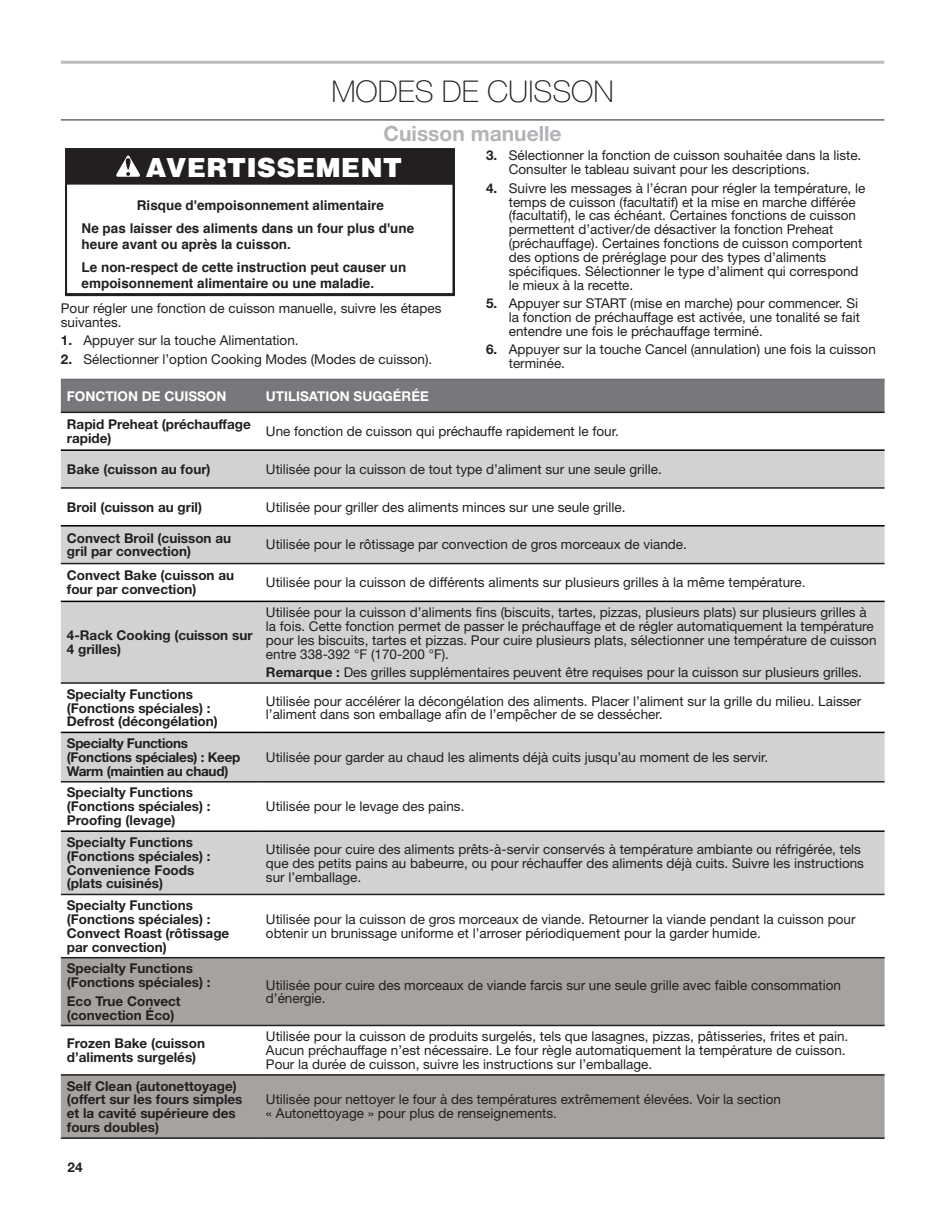
<style>
.page{position:relative;width:945px;height:1215px;background:#fff}
.page>*{position:absolute;margin:0;border:0;box-sizing:border-box;transform-origin:0 0}
.t1{font:100 30px "Helvetica Neue LT Std";color:#231f20}
.t2{font:900 27px "Helvetica";color:#fff}
.t3{font:700 21px "Helvetica Neue LT Std";color:#b2b3b7}
.t4{font:13.5px/14px "Helvetica Neue LT Std";color:#231f20}
.t5{font:700 13.5px/14px "Helvetica Neue LT Std";color:#231f20}
.t6{font:700 13.5px/23.2px "Helvetica";color:#231f20}
.t7{font:700 13.5px/14px "Helvetica Neue LT Std";letter-spacing:-.02em;color:#231f20}
.t8{font:700 13.5px "Helvetica Neue LT Std";color:#fff}
.s1{font-weight:700}
</style>
<div class="page">
<hr style="left:61px;top:61px;width:823px;height:3px;background:#bcbdc0">
<hr style="left:61px;top:120px;width:823px;height:1px;background:#231f20">
<div style="left:61px;top:380px;width:824px;height:34px;background:#76787b"></div>
<div style="left:61px;top:451px;width:824px;height:231px;background:#d1d2d4"></div>
<svg style="left:61px;top:489px;width:824px;height:112px"></svg>
<svg style="left:61px;top:731px;width:824px;height:165px;fill:#d1d2d4"></svg>
<svg style="left:61px;top:958px;width:824px;height:179px;fill:#a7a2a0"></svg>
<hr style="left:61px;top:412px;width:199px;height:1px;background:#231f20">
<hr style="left:260px;top:412px;width:625px;height:1px;background:#231f20">
<hr style="left:61px;top:487px;width:199px;height:2px;background:#231f20">
<hr style="left:260px;top:487px;width:625px;height:2px;background:#231f20">
<hr style="left:61px;top:563px;width:199px;height:1px;background:#231f20">
<hr style="left:260px;top:563px;width:625px;height:1px;background:#231f20">
<hr style="left:61px;top:682px;width:199px;height:2px;background:#231f20">
<hr style="left:260px;top:682px;width:625px;height:2px;background:#231f20">
<hr style="left:61px;top:781px;width:199px;height:2px;background:#231f20">
<hr style="left:260px;top:781px;width:625px;height:2px;background:#231f20">
<hr style="left:61px;top:894px;width:199px;height:1px;background:#231f20">
<hr style="left:260px;top:894px;width:625px;height:1px;background:#231f20">
<hr style="left:61px;top:957px;width:199px;height:1px;background:#231f20">
<hr style="left:260px;top:957px;width:625px;height:1px;background:#231f20">
<hr style="left:61px;top:1025px;width:199px;height:1px;background:#231f20">
<hr style="left:260px;top:1025px;width:625px;height:1px;background:#231f20">
<hr style="left:61px;top:1074px;width:199px;height:2px;background:#231f20">
<hr style="left:260px;top:1074px;width:625px;height:2px;background:#231f20">
<hr style="left:61px;top:1137px;width:199px;height:2px;background:#231f20">
<hr style="left:260px;top:1137px;width:625px;height:2px;background:#231f20">
<hr style="left:61px;top:449px;width:199px;height:2px;background:#000">
<hr style="left:260px;top:449px;width:625px;height:2px;background:#000">
<hr style="left:61px;top:525px;width:199px;height:2px;background:#000">
<hr style="left:260px;top:525px;width:625px;height:2px;background:#000">
<hr style="left:61px;top:601px;width:199px;height:1px;background:#000">
<hr style="left:260px;top:601px;width:625px;height:1px;background:#000">
<hr style="left:61px;top:732px;width:199px;height:1px;background:#000">
<hr style="left:260px;top:732px;width:625px;height:1px;background:#000">
<hr style="left:61px;top:830px;width:199px;height:2px;background:#000">
<hr style="left:260px;top:830px;width:625px;height:2px;background:#000">
<hr style="left:61px;top:379px;width:199px;height:1px;background:#6c6d70">
<hr style="left:260px;top:379px;width:625px;height:1px;background:#6c6d70">
<svg style="left:65px;top:148px;width:389px;height:148px"></svg>
<div style="left:66px;top:149px;width:388px;height:36px;background:#231f20"></div>
<svg style="left:116px;top:156px;width:24px;height:21px"></svg>
<h1 class="t1" style="left:331px;top:74px;width:284px">MODES DE CUISSON</h1>
<h3 class="t3" style="left:384px;top:120px;width:180px">Cuisson manuelle</h3>
<h2 class="t2" style="left:146px;top:151px;width:258px">AVERTISSEMENT</h2>
<p class="t6" style="left:82px;top:192px;width:334px;text-indent:55px">Risque d'empoisonnement alimentaire<br>Ne pas laisser des aliments dans un four plus d'une</p>
<p class="t6" style="left:82px;top:231px;width:326px">heure avant ou après la cuisson.<br>Le non-respect de cette instruction peut causer un</p>
<p class="t6" style="left:82px;top:270px;width:294px">empoisonnement alimentaire ou une maladie.</p>
<p class="t4" style="left:61px;top:301px;width:382px">Pour régler une fonction de cuisson manuelle, suivre les étapes suivantes.</p>
<p class="t4" style="left:61px;top:333px;width:239px"><span class="s1">1.</span> Appuyer sur la touche Alimentation.</p>
<p class="t4" style="left:61px;top:352px;width:373px"><span class="s1">2.</span> Sélectionner l’option Cooking Modes (Modes de cuisson).</p>
<p class="t4" style="left:509px;top:148px;width:354px;text-indent:-23px"><span class="s1">3.</span> Sélectionner la fonction de cuisson souhaitée dans la liste.<br>Consulter le tableau suivant pour les descriptions.</p>
<p class="t4" style="left:509px;top:181px;width:358px;text-indent:-23px"><span class="s1">4.</span> Suivre les messages à l’écran pour régler la température, le temps de cuisson (facultatif) et la mise en marche différée (facultatif), le cas échéant. Certaines fonctions de cuisson permettent d’activer/de désactiver la fonction Preheat (préchauffage). Certaines fonctions de cuisson comportent des options de préréglage pour des types d’aliments spécifiques. Sélectionner le type d’aliment qui correspond le mieux à la recette.</p>
<p class="t4" style="left:509px;top:296px;width:353px;text-indent:-23px"><span class="s1">5.</span> Appuyer sur START (mise en marche) pour commencer. Si la fonction de préchauffage est activée, une tonalité se fait entendre une fois le préchauffage terminé.</p>
<p class="t4" style="left:509px;top:342px;width:369px;text-indent:-23px"><span class="s1">6.</span> Appuyer sur la touche Cancel (annulation) une fois la cuisson terminée.</p>
<p class="t8" style="left:67px;top:388px;width:161px">FONCTION DE CUISSON</p>
<p class="t8" style="left:266px;top:388px;width:164px">UTILISATION SUGGÉRÉE</p>
<p class="t5" style="left:67px;top:417px;width:186px">Rapid Preheat (préchauffage rapide)</p>
<p class="t4" style="left:266px;top:424px;width:354px">Une fonction de cuisson qui préchauffe rapidement le four.</p>
<p class="t5" style="left:67px;top:462px;width:145px">Bake (cuisson au four)</p>
<p class="t4" style="left:266px;top:462px;width:397px">Utilisée pour la cuisson de tout type d’aliment sur une seule grille.</p>
<p class="t5" style="left:67px;top:500px;width:137px">Broil (cuisson au gril)</p>
<p class="t4" style="left:266px;top:500px;width:361px">Utilisée pour griller des aliments minces sur une seule grille.</p>
<p class="t5" style="left:67px;top:530px;width:166px">Convect Broil (cuisson au gril par convection)</p>
<p class="t4" style="left:266px;top:538px;width:423px">Utilisée pour le rôtissage par convection de gros morceaux de viande.</p>
<p class="t5" style="left:67px;top:568px;width:169px">Convect Bake (cuisson au four par convection)</p>
<p class="t4" style="left:266px;top:575px;width:541px">Utilisée pour la cuisson de différents aliments sur plusieurs grilles à la même température.</p>
<p class="t5" style="left:67px;top:628px;width:187px">4-Rack Cooking (cuisson sur<br>4 grilles)</p>
<p class="t4" style="left:266px;top:605px;width:612px">Utilisée pour la cuisson d’aliments fins (biscuits, tartes, pizzas, plusieurs plats) sur plusieurs grilles à la fois. Cette fonction permet de passer le préchauffage et de régler automatiquement la température pour les biscuits, tartes et pizzas. Pour cuire plusieurs plats, sélectionner une température de cuisson entre 338-392 °F (170-200 °F).</p>
<p class="t4" style="left:266px;top:665px;width:598px"><span class="s1">Remarque :</span> Des grilles supplémentaires peuvent être requises pour la cuisson sur plusieurs grilles.</p>
<p class="t5" style="left:67px;top:687px;width:152px">Specialty Functions (Fonctions spéciales) :<br>Defrost (décongélation)</p>
<p class="t4" style="left:266px;top:694px;width:597px">Utilisée pour accélérer la décongélation des aliments. Placer l’aliment sur la grille du milieu. Laisser l’aliment dans son emballage afin de l’empêcher de se dessécher.</p>
<p class="t7" style="left:67px;top:736px;width:175px">Specialty Functions (Fonctions spéciales) : Keep<br>Warm (maintien au chaud)</p>
<p class="t4" style="left:266px;top:750px;width:504px">Utilisée pour garder au chaud les aliments déjà cuits jusqu’au moment de les servir.</p>
<p class="t5" style="left:67px;top:785px;width:145px">Specialty Functions (Fonctions spéciales) :<br>Proofing (levage)</p>
<p class="t4" style="left:266px;top:799px;width:200px">Utilisée pour le levage des pains.</p>
<p class="t5" style="left:67px;top:835px;width:145px">Specialty Functions (Fonctions spéciales) :<br>Convenience Foods (plats cuisinés)</p>
<p class="t4" style="left:266px;top:842px;width:600px">Utilisée pour cuire des aliments prêts-à-servir conservés à température ambiante ou réfrigérée, tels que des petits pains au babeurre, ou pour réchauffer des aliments déjà cuits. Suivre les instructions sur l’emballage.</p>
<p class="t5" style="left:67px;top:898px;width:164px">Specialty Functions (Fonctions spéciales) :<br>Convect Roast (rôtissage par convection)</p>
<p class="t4" style="left:266px;top:912px;width:591px">Utilisée pour la cuisson de gros morceaux de viande. Retourner la viande pendant la cuisson pour obtenir un brunissage uniforme et l’arroser périodiquement pour la garder humide.</p>
<p class="t5" style="left:67px;top:961px;width:145px">Specialty Functions (Fonctions spéciales) :</p>
<p class="t5" style="left:67px;top:994px;width:115px">Eco True Convect (convection Éco)</p>
<p class="t4" style="left:266px;top:978px;width:577px">Utilisée pour cuire des morceaux de viande farcis sur une seule grille avec faible consommation d’énergie.</p>
<p class="t5" style="left:67px;top:1036px;width:140px">Frozen Bake (cuisson d’aliments surgelés)</p>
<p class="t4" style="left:266px;top:1029px;width:584px">Utilisée pour la cuisson de produits surgelés, tels que lasagnes, pizzas, pâtisseries, frites et pain.<br>Aucun préchauffage n’est nécessaire. Le four règle automatiquement la température de cuisson.<br>Pour la durée de cuisson, suivre les instructions sur l’emballage.</p>
<p class="t5" style="left:67px;top:1079px;width:177px">Self Clean (autonettoyage) (offert sur les fours simples et la cavité supérieure des fours doubles)</p>
<p class="t4" style="left:266px;top:1093px;width:517px">Utilisée pour nettoyer le four à des températures extrêmement élevées. Voir la section « Autonettoyage » pour plus de renseignements.</p>
<p class="t5" style="left:68px;top:1160px;width:17px">24</p>
</div>
